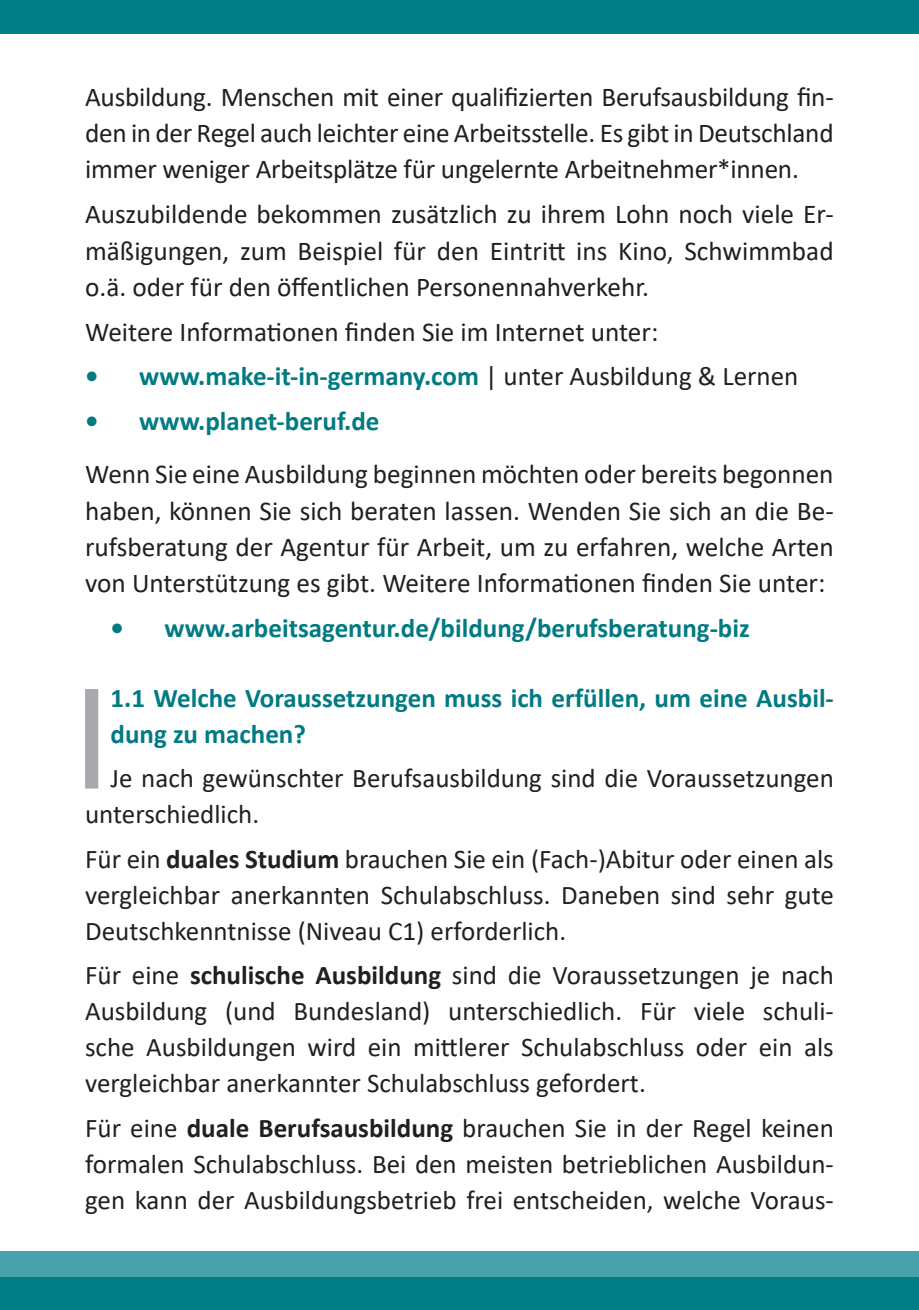
<style>
.page{position:relative;width:919px;height:1310px;background:#fff}
.page>*{position:absolute;margin:0;border:0;box-sizing:border-box;transform-origin:0 0}
.stp-text{font:27.3px/36.3px "Calibri";color:#231f20;text-align:justify}
.stp-text-2{font:27px/36px "Calibri";color:#231f20;text-align:justify}
.stp-text-3{font:700 27px/36px "Calibri";color:#007a83}
.s1{font-weight:400;color:#231f20}
.s2{font-weight:700}
</style>
<div class="page">
<div style="left:0;top:0;width:918px;height:34px;background:#007d87"></div>
<div style="left:0;top:1276px;width:918px;height:34px;background:#007d87"></div>
<div style="left:0;top:1251px;width:918px;height:25px;background:#49a2ab"></div>
<div style="left:85px;top:689px;width:13px;height:99px;background:#a8a9ad"></div>
<p class="stp-text" style="left:85px;top:78px;width:750px">Ausbildung. Menschen mit einer qualifizierten Berufsausbildung fin&shy;den in der Regel auch leichter eine Arbeitsstelle. Es gibt in Deutschland immer weniger Arbeitsplätze für ungelernte Arbeitnehmer*innen.</p>
<p class="stp-text" style="left:85px;top:195px;width:750px">Auszubildende bekommen zusätzlich zu ihrem Lohn noch viele Er&shy;mäßigungen, zum Beispiel für den Eintritt ins Kino, Schwimmbad o.ä. oder für den öffentlichen Personennahverkehr.</p>
<p class="stp-text" style="left:85px;top:313px;width:574px">Weitere Informationen finden Sie im Internet unter:</p>
<p class="stp-text-3" style="left:85px;top:358px;width:714px">• www.make-it-in-germany.com <span class="s1">| unter Ausbildung &amp; Lernen</span></p>
<p class="stp-text-3" style="left:85px;top:402px;width:296px">• www.planet-beruf.de</p>
<p class="stp-text" style="left:85px;top:455px;width:750px">Wenn Sie eine Ausbildung beginnen möchten oder bereits begonnen haben, können Sie sich beraten lassen. Wenden Sie sich an die Be&shy;rufsberatung der Agentur für Arbeit, um zu erfahren, welche Arten von Unterstützung es gibt. Weitere Informationen finden Sie unter:</p>
<p class="stp-text-3" style="left:111px;top:609px;width:640px">• www.arbeitsagentur.de/bildung/berufsberatung-biz</p>
<p class="stp-text-3" style="left:111px;top:679px;width:724px">1.1 Welche Voraussetzungen muss ich erfüllen, um eine Ausbil&shy;dung zu machen?</p>
<p class="stp-text-2" style="left:85px;top:759px;width:750px;text-indent:26px">Je nach gewünschter Berufsausbildung sind die Voraussetzungen unterschiedlich.</p>
<p class="stp-text-2" style="left:85px;top:840px;width:750px">Für ein <span class="s2">duales Studium</span> brauchen Sie ein (Fach-)Abitur oder einen als vergleichbar anerkannten Schulabschluss. Daneben sind sehr gute Deutschkenntnisse (Niveau C1) erforderlich.</p>
<p class="stp-text-2" style="left:85px;top:957px;width:750px">Für eine <span class="s2">schulische Ausbildung</span> sind die Voraussetzungen je nach Ausbildung (und Bundesland) unterschiedlich. Für viele schuli&shy;sche Ausbildungen wird ein mittlerer Schulabschluss oder ein als vergleichbar anerkannter Schulabschluss gefordert.</p>
<p class="stp-text-2" style="left:85px;top:1109px;width:750px">Für eine <span class="s2">duale Berufsausbildung</span> brauchen Sie in der Regel keinen formalen Schulabschluss. Bei den meisten betrieblichen Ausbildun&shy;gen kann der Ausbildungsbetrieb frei entscheiden, welche Voraus-</p>
</div>
